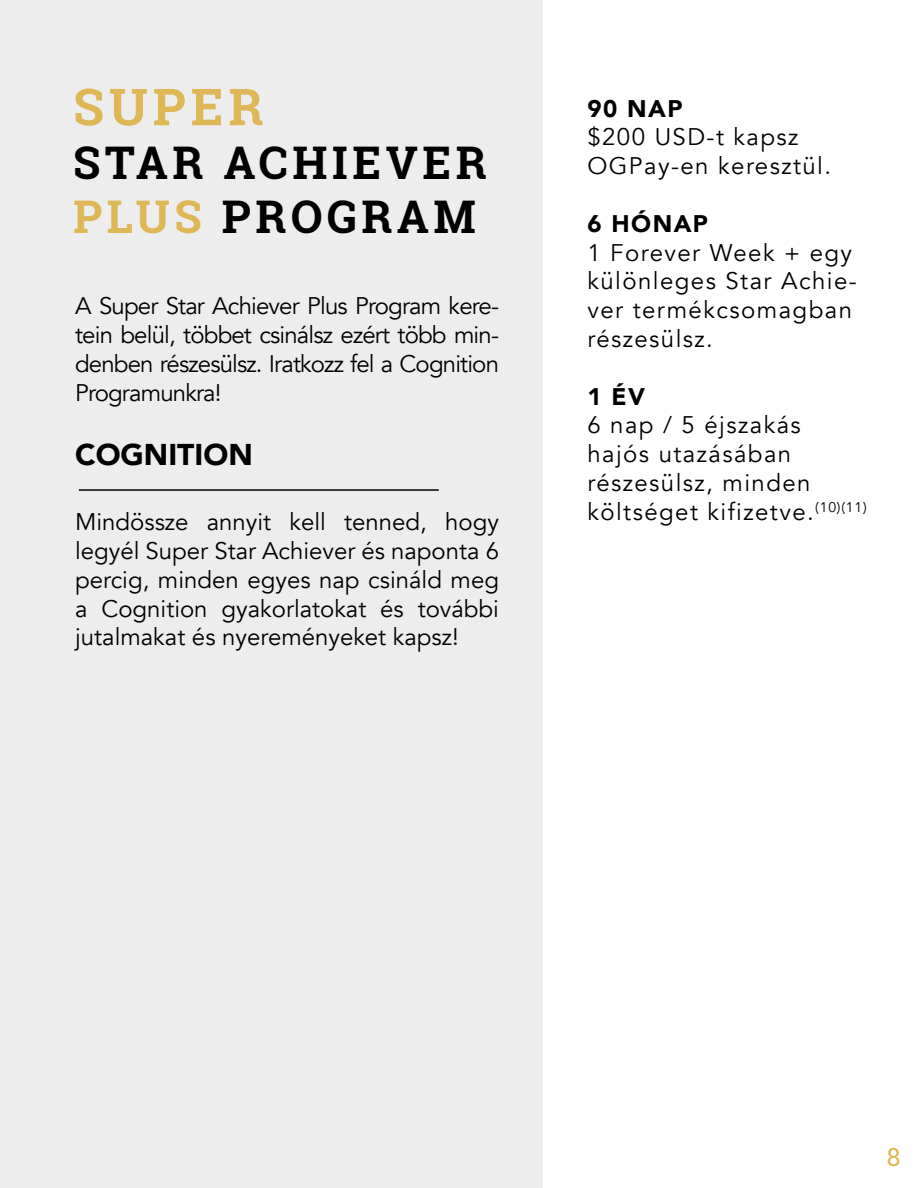
<style>
.page{position:relative;width:918px;height:1188px;background:#fff}
.page>*{position:absolute;margin:0;border:0;box-sizing:border-box;transform-origin:0 0}
.t1{font:700 51px "Roboto Slab";letter-spacing:.1em;color:#deb757}
.t2{font:700 45px/54px "Roboto Slab";letter-spacing:.1em;color:#000}
.t3{font:900 30px "Avenir";color:#000}
.t4{font:24.9px "Roboto Slab";color:#deb757}
.t5{font:24px/28.8px "Avenir";letter-spacing:.06em;color:#000}
.t6{font:900 24px "Avenir";letter-spacing:.06em;color:#000}
.s1{color:#deb757}
</style>
<div class="page">
<div style="left:0;top:0;width:543px;height:1188px;background:#ededed"></div>
<hr style="left:79px;top:489px;width:360px;height:2px;background:#000">
<h1 class="t1" style="left:73px;top:72px;width:192px">SUPER</h1>
<h2 class="t2" style="left:73px;top:135px;width:415px">STAR ACHIEVER<br><span class="s1">PLUS</span> PROGRAM</h2>
<p class="t5" style="left:75px;top:292px;width:425px;text-align:justify">A Super Star Achiever Plus Program kere&shy;tein belül, többet csinálsz ezért több min&shy;denben részesülsz. Iratkozz fel a Cognition Programunkra!</p>
<p class="t3" style="left:75px;top:429px;width:179px">COGNITION</p>
<p class="t5" style="left:75px;top:508px;width:425px;text-align:justify">Mindössze annyit kell tenned, hogy legyél Super Star Achiever és naponta 6 percig, minden egyes nap csináld meg a Cognition gyakorlatokat és további jutalmakat és nyereményeket kapsz!</p>
<p class="t6" style="left:587px;top:88px;width:97px">90 NAP</p>
<p class="t5" style="left:587px;top:123px;width:245px">$200 USD-t kapsz<br>OGPay-en keresztül.</p>
<p class="t6" style="left:587px;top:203px;width:122px">6 HÓNAP</p>
<p class="t5" style="left:587px;top:238px;width:271px">1 Forever Week + egy különleges Star Achie&shy;ver termékcsomagban részesülsz.</p>
<p class="t6" style="left:587px;top:376px;width:59px">1 ÉV</p>
<p class="t5" style="left:587px;top:411px;width:281px">6 nap / 5 éjszakás hajós utazásában részesülsz, minden költséget kifizetve.<sup>(10)(11)</sup></p>
<p class="t4" style="left:887px;top:1139px;width:15px">8</p>
</div>
